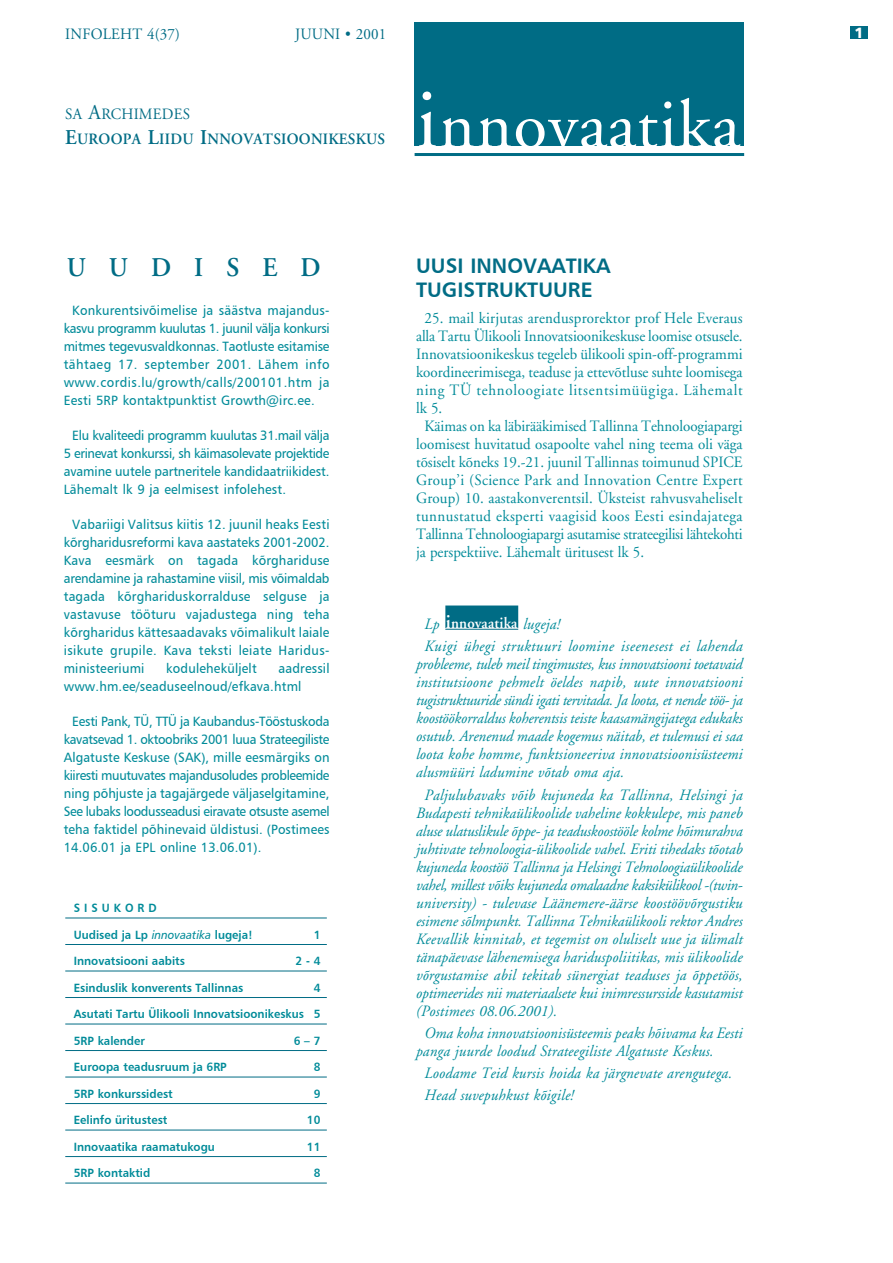
<style>
.page{position:relative;width:893px;height:1263px;background:#fff}
.page>*{position:absolute;margin:0;border:0;box-sizing:border-box;transform-origin:0 0}
.t1{font:69px "Adobe Garamond";letter-spacing:.015em;color:#fff}
.t2{font:600 27px "Adobe Garamond";letter-spacing:.9em;color:#006c85;scale:.95 1}
.t3{font:21px/24px "Humanist 777 BT Bold B";color:#006c85}
.t4{font:italic 15.75px/18px "Adobe Garamond";letter-spacing:.01em;color:#008b99;scale:.95 1}
.t5{font:15.75px "Adobe Garamond";color:#008b99;scale:.95 1}
.t6{font:15.75px "Adobe Garamond";letter-spacing:.025em;color:#008b99;scale:.95 1}
.t7{font:15.75px "Adobe Garamond";letter-spacing:-.02em;color:#008b99;scale:.95 1}
.t8{font:15.75px "Adobe Garamond";letter-spacing:.045em;color:#008b99;scale:.95 1}
.t9{font:600 15.75px/25.2px "Adobe Garamond";letter-spacing:.015em;color:#006c85;scale:.95 1}
.t10{font:15.75px "Adobe Garamond";letter-spacing:.01em;color:#006c85;scale:.95 1}
.t11{font:15px "Humanist 777 BT Black B";color:#fff}
.t12{font:13.5px/18px "Humanist 777 BT Roman B";letter-spacing:.015em;color:#008b99;text-align:justify;scale:.95 1}
.t13{font:12px "Humanist 777 BT Bold B";color:#008b99;scale:.95 1}
.t14{font:12px "Humanist 777 BT Bold B";letter-spacing:.35em;color:#008b99;scale:.95 1}
.s1{font-weight:400}
.s2{font-weight:400;font-size:21px}
.s3{font-size:21px}
.s4{font-size:84px}
.s5{font-family:"Humanist 777 BT Italic B"}
.s6{font-weight:600;font-style:normal;font-size:19.5px;color:#fff}
.s7{font-weight:600;font-style:normal;color:#fff}
</style>
<div class="page">
<div style="left:445px;top:605px;width:73px;height:23px;background:#006c85"></div>
<hr style="left:445px;top:629px;width:73px;height:1px;background:#006c85">
<div style="left:850px;top:26px;width:17px;height:13px;background:#006c85"></div>
<div style="left:415px;top:23px;width:329px;height:123px;background:#006c85"></div>
<hr style="left:415px;top:153px;width:329px;height:3px;background:#006c85">
<hr style="left:65px;top:918px;width:262px;height:1px;background:#006c85">
<hr style="left:65px;top:944px;width:262px;height:1px;background:#006c85">
<hr style="left:65px;top:971px;width:262px;height:1px;background:#006c85">
<hr style="left:65px;top:997px;width:262px;height:1px;background:#006c85">
<hr style="left:65px;top:1024px;width:262px;height:1px;background:#006c85">
<hr style="left:65px;top:1050px;width:262px;height:1px;background:#006c85">
<hr style="left:65px;top:1077px;width:262px;height:1px;background:#006c85">
<hr style="left:65px;top:1103px;width:262px;height:1px;background:#006c85">
<hr style="left:65px;top:1130px;width:262px;height:1px;background:#006c85">
<hr style="left:65px;top:1156px;width:262px;height:1px;background:#006c85">
<hr style="left:65px;top:1183px;width:262px;height:1px;background:#006c85">
<p class="t10" style="left:65px;top:24px;width:122px">INFOLEHT 4(37)</p>
<p class="t10" style="left:295px;top:24px;width:97px">JUUNI • 2001</p>
<p class="t11" style="left:855px;top:23px;width:11px">1</p>
<p class="t9" style="left:65px;top:101px;width:338px"><span class="s1">SA</span> <span class="s2">A</span><span class="s1">RCHIMEDES<br></span><span class="s3">E</span>UROOPA <span class="s3">L</span>IIDU <span class="s3">I</span>NNOVATSIOONIKESKUS</p>
<h1 class="t1" style="left:416px;top:83px;width:325px"><span class="s4">i</span>nnovaatika</h1>
<h2 class="t2" style="left:67px;top:251px;width:269px">UUDISED</h2>
<p class="t12" style="left:64px;top:301px;width:281px;text-indent:9px">Konkurentsivõimelise ja säästva majandus&shy;kasvu programm kuulutas 1. juunil välja konkursi mitmes tegevusvaldkonnas. Taotluste esitamise tähtaeg 17. september 2001. Lähem info www.cordis.lu/growth/calls/200101.htm ja Eesti 5RP kontaktpunktist Growth@irc.ee.</p>
<p class="t12" style="left:64px;top:426px;width:281px;text-indent:9px">Elu kvaliteedi programm kuulutas 31.mail välja 5 erinevat konkurssi, sh käimasolevate projektide avamine uutele partneritele kandidaatriikidest.<br>Lähemalt lk 9 ja eelmisest infolehest.</p>
<p class="t12" style="left:64px;top:515px;width:281px;text-indent:9px">Vabariigi Valitsus kiitis 12. juunil heaks Eesti kõrgharidusreformi kava aastateks 2001-2002.<br>Kava eesmärk on tagada kõrghariduse arendamine ja rahastamine viisil, mis võimaldab tagada kõrghariduskorralduse selguse ja vastavuse tööturu vajadustega ning teha kõrgharidus kättesaadavaks võimalikult laiale isikute grupile. Kava teksti leiate Haridus&shy;ministeeriumi</p>
<p class="t12" style="left:64px;top:659px;width:281px;text-indent:215px">aadressil www.hm.ee/seaduseelnoud/efkava.html</p>
<p class="t12" style="left:64px;top:712px;width:281px;text-indent:9px">Eesti Pank, TÜ, TTÜ ja Kaubandus-Tööstuskoda kavatsevad 1. oktoobriks 2001 luua Strateegiliste Algatuste Keskuse (SAK), mille eesmärgiks on kiiresti muutuvates majandusoludes probleemide ning põhjuste ja tagajärgede väljaselgitamine, See lubaks loodusseadusi eiravate otsuste asemel teha faktidel põhinevaid üldistusi. (Postimees 14.06.01 ja EPL online 13.06.01).</p>
<p class="t12" style="left:166px;top:659px;width:97px">koduleheküljelt</p>
<p class="t14" style="left:74px;top:901px;width:89px">SISUKORD</p>
<p class="t13" style="left:74px;top:928px;width:190px">Uudised ja Lp <span class="s5">innovaatika</span> lugeja!</p>
<p class="t13" style="left:314px;top:928px;width:9px">1</p>
<p class="t13" style="left:74px;top:954px;width:119px">Innovatsiooni aabits</p>
<p class="t13" style="left:296px;top:954px;width:28px">2 - 4</p>
<p class="t13" style="left:74px;top:981px;width:180px">Esinduslik konverents Tallinnas</p>
<p class="t13" style="left:314px;top:981px;width:9px">4</p>
<p class="t13" style="left:74px;top:1007px;width:261px">Asutati Tartu Ülikooli Innovatsioonikeskus 5</p>
<p class="t13" style="left:74px;top:1034px;width:76px">5RP kalender</p>
<p class="t13" style="left:294px;top:1034px;width:30px">6 – 7</p>
<p class="t13" style="left:74px;top:1060px;width:163px">Euroopa teadusruum ja 6RP</p>
<p class="t13" style="left:314px;top:1060px;width:9px">8</p>
<p class="t13" style="left:74px;top:1087px;width:106px">5RP konkurssidest</p>
<p class="t13" style="left:314px;top:1087px;width:9px">9</p>
<p class="t13" style="left:74px;top:1113px;width:100px">Eelinfo üritustest</p>
<p class="t13" style="left:307px;top:1113px;width:16px">10</p>
<p class="t13" style="left:74px;top:1140px;width:150px">Innovaatika raamatukogu</p>
<p class="t13" style="left:307px;top:1140px;width:16px">11</p>
<p class="t13" style="left:74px;top:1166px;width:82px">5RP kontaktid</p>
<p class="t13" style="left:314px;top:1166px;width:9px">8</p>
<h3 class="t3" style="left:416px;top:253px;width:196px">UUSI INNOVAATIKA<br>TUGISTRUKTUURE</h3>
<p class="t5" style="left:425px;top:308px;width:336px">25. mail kirjutas arendusprorektor prof Hele Everaus</p>
<p class="t5" style="left:416px;top:326px;width:345px">alla Tartu Ülikooli Innovatsioonikeskuse loomise otsusele.</p>
<p class="t5" style="left:416px;top:344px;width:345px">Innovatsioonikeskus tegeleb ülikooli spin-off-programmi</p>
<p class="t5" style="left:416px;top:362px;width:345px">koordineerimisega, teaduse ja ettevõtluse suhte loomisega</p>
<p class="t8" style="left:416px;top:380px;width:345px">ning TÜ tehnoloogiate litsentsimüügiga. Lähemalt</p>
<p class="t5" style="left:416px;top:398px;width:29px">lk 5.</p>
<p class="t5" style="left:425px;top:416px;width:336px">Käimas on ka läbirääkimised Tallinna Tehnoloogiapargi</p>
<p class="t5" style="left:416px;top:434px;width:345px">loomisest huvitatud osapoolte vahel ning teema oli väga</p>
<p class="t5" style="left:416px;top:452px;width:345px">tõsiselt kõneks 19.-21. juunil Tallinnas toimunud SPICE</p>
<p class="t6" style="left:416px;top:470px;width:345px">Group’i (Science Park and Innovation Centre Expert</p>
<p class="t5" style="left:416px;top:488px;width:345px">Group) 10. aastakonverentsil. Üksteist rahvusvaheliselt</p>
<p class="t6" style="left:416px;top:506px;width:345px">tunnustatud eksperti vaagisid koos Eesti esindajatega</p>
<p class="t7" style="left:416px;top:524px;width:345px">Tallinna Tehnoloogiapargi asutamise strateegilisi lähtekohti</p>
<p class="t5" style="left:416px;top:542px;width:241px">ja perspektiive. Lähemalt üritusest lk 5.</p>
<p class="t4" style="left:425px;top:611px;width:336px;line-height:23.4px">Lp <span class="s6">i</span><span class="s7">nnovaatika</span> lugeja!<br>Kuigi ühegi struktuuri loomine iseenesest ei lahenda</p>
<p class="t4" style="left:416px;top:655px;width:345px;text-align:justify">probleeme, tuleb meil tingimustes, kus innovatsiooni toetavaid institutsioone pehmelt öeldes napib, uute innovatsiooni tugistruktuuride sündi igati tervitada. Ja loota, et nende töö- ja koostöökorraldus koherentsis teiste kaasamängijatega edukaks osutub. Arenenud maade kogemus näitab, et tulemusi ei saa loota kohe homme, funktsioneeriva innovatsioonisüsteemi alusmüüri ladumine võtab oma aja.</p>
<p class="t4" style="left:416px;top:785px;width:345px;text-align:justify;text-indent:9px">Paljulubavaks võib kujuneda ka Tallinna, Helsingi ja Budapesti tehnikaülikoolide vaheline kokkulepe, mis paneb aluse ulatuslikule õppe- ja teaduskoostööle kolme hõimurahva juhtivate tehnoloogia-ülikoolide vahel. Eriti tihedaks tõotab kujuneda koostöö Tallinna ja Helsingi Tehnoloogiaülikoolide vahel, millest võiks kujuneda omalaadne kaksikülikool -(twin&shy;university) - tulevase Läänemere-äärse koostöövõrgustiku esimene sõlmpunkt. Tallinna Tehnikaülikooli rektor Andres Keevallik kinnitab, et tegemist on oluliselt uue ja ülimalt tänapäevase lähenemisega hariduspoliitikas, mis ülikoolide võrgustamise abil tekitab sünergiat teaduses ja õppetöös, optimeerides nii materiaalsete kui inimressursside kasutamist (Postimees 08.06.2001).</p>
<p class="t4" style="left:416px;top:1023px;width:345px;text-indent:9px">Oma koha innovatsioonisüsteemis peaks hõivama ka Eesti panga juurde loodud Strateegiliste Algatuste Keskus.</p>
<p class="t4" style="left:425px;top:1062px;width:325px;line-height:22.2px">Loodame Teid kursis hoida ka järgnevate arengutega.<br>Head suvepuhkust kõigile!</p>
</div>
